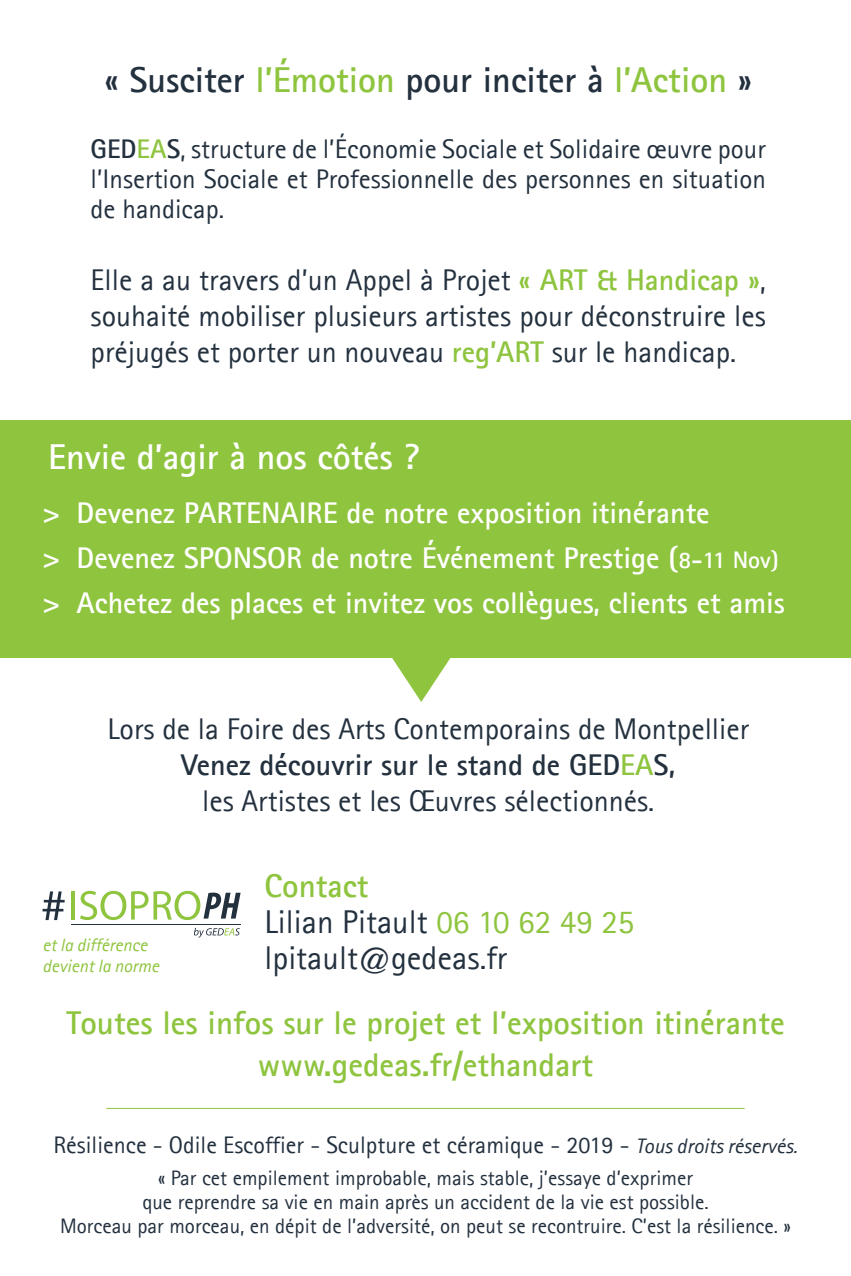
<style>
.page{position:relative;width:851px;height:1276px;background:#fff}
.page>*{position:absolute;margin:0;border:0;box-sizing:border-box;transform-origin:0 0}
.t1{font:700 36px "Agfa Rotis Sans Serif";color:#23303e}
.t2{font:700 36px "Agfa Rotis Sans Serif";color:#fff}
.t3{font:700 33px "Agfa Rotis Sans Serif";color:#8ec43e}
.t4{font:33px "Agfa Rotis Sans Serif";color:#23303e}
.t5{font:30px/36px "Agfa Rotis Sans Serif";color:#23303e;text-align:justify}
.t6{font:700 30px "Agfa Rotis Sans Serif";color:#fff}
.t7{font:700 30px "Agfa Rotis Sans Serif";color:#23303e}
.t8{font:27px/30px "Agfa Rotis Sans Serif";color:#23303e;text-align:justify}
.t9{font:24px "Agfa Rotis Sans Serif";color:#23303e}
.t10{font:21px "Agfa Rotis Sans Serif";color:#23303e}
.t11{font:italic 18px "Agfa Rotis Sans Serif";color:#8ec43e}
.s1{color:#8ec43e}
.s2{font-weight:700}
.s3{font-weight:700;color:#8ec43e}
.s4{font-size:24px}
.s5{font-style:italic;font-size:21px}
</style>
<div class="page">
<svg style="left:392px;top:658px;width:59px;height:44px"></svg>
<div style="left:0;top:421px;width:850px;height:237px;background:#8ec43e"></div>
<hr style="left:71px;top:891px;width:4px;height:28px;background:#8ec43e">
<svg style="left:80px;top:891px;width:160px;height:29px"></svg>
<svg style="left:194px;top:928px;width:46px;height:9px"></svg>
<hr style="left:71px;top:924px;width:169px;height:1px;background:#23303e">
<svg style="left:43px;top:891px;width:22px;height:29px"></svg>
<hr style="left:106px;top:1108px;width:638px;height:1px;background:#8ec43e">
<p class="t1" style="left:105px;top:57px;width:648px">« Susciter <span class="s1">l’Émotion</span> pour inciter à <span class="s1">l’Action</span> »</p>
<p class="t8" style="left:91px;top:133px;width:676px"><span class="s2">GED</span><span class="s3">EA</span><span class="s2">S</span>, structure de l’Économie Sociale et Solidaire œuvre pour l’Insertion Sociale et Professionnelle des personnes en situation de handicap.</p>
<p class="t5" style="left:91px;top:261px;width:676px">Elle a au travers d’un Appel à Projet <span class="s3">« ART &amp; Handicap »</span>, souhaité mobiliser plusieurs artistes pour déconstruire les préjugés et porter un nouveau <span class="s3">reg’ART</span> sur le handicap.</p>
<p class="t2" style="left:48px;top:434px;width:373px">Envie d’agir à nos côtés ?</p>
<p class="t6" style="left:43px;top:493px;width:668px">&gt; Devenez PARTENAIRE de notre exposition itinérante</p>
<p class="t6" style="left:43px;top:538px;width:737px">&gt; Devenez SPONSOR de notre Événement Prestige (<span class="s4">8-11 Nov)</span></p>
<p class="t6" style="left:43px;top:583px;width:743px">&gt; Achetez des places et invitez vos collègues, clients et amis</p>
<p class="t5" style="left:107px;top:710px;width:643px">Lors de la Foire des Arts Contemporains de Montpellier</p>
<p class="t7" style="left:181px;top:745px;width:495px">Venez découvrir sur le stand de GED<span class="s1">EA</span>S,</p>
<p class="t5" style="left:202px;top:782px;width:454px">les Artistes et les Œuvres sélectionnés.</p>
<p class="t3" style="left:264px;top:864px;width:105px">Contact</p>
<p class="t4" style="left:264px;top:902px;width:371px">Lilian Pitault <span class="s1">06 10 62 49 25</span></p>
<p class="t4" style="left:264px;top:938px;width:244px">lpitault@gedeas.fr</p>
<p class="t11" style="left:43px;top:934px;width:106px">et la différence</p>
<p class="t11" style="left:43px;top:955px;width:118px">devient la norme</p>
<p class="t3" style="left:66px;top:1001px;width:719px">Toutes les infos sur le projet et l’exposition itinérante</p>
<p class="t3" style="left:258px;top:1043px;width:336px">www.gedeas.fr/ethandart</p>
<p class="t9" style="left:53px;top:1130px;width:745px">Résilience - Odile Escoffier - Sculpture et céramique - 2019 - <span class="s5">Tous droits réservés.</span></p>
<p class="t10" style="left:158px;top:1166px;width:536px">« Par cet empilement improbable, mais stable, j’essaye d’exprimer</p>
<p class="t10" style="left:142px;top:1190px;width:567px">que reprendre sa vie en main après un accident de la vie est possible.</p>
<p class="t10" style="left:60px;top:1214px;width:732px">Morceau par morceau, en dépit de l’adversité, on peut se recontruire. C’est la résilience. »</p>
</div>
